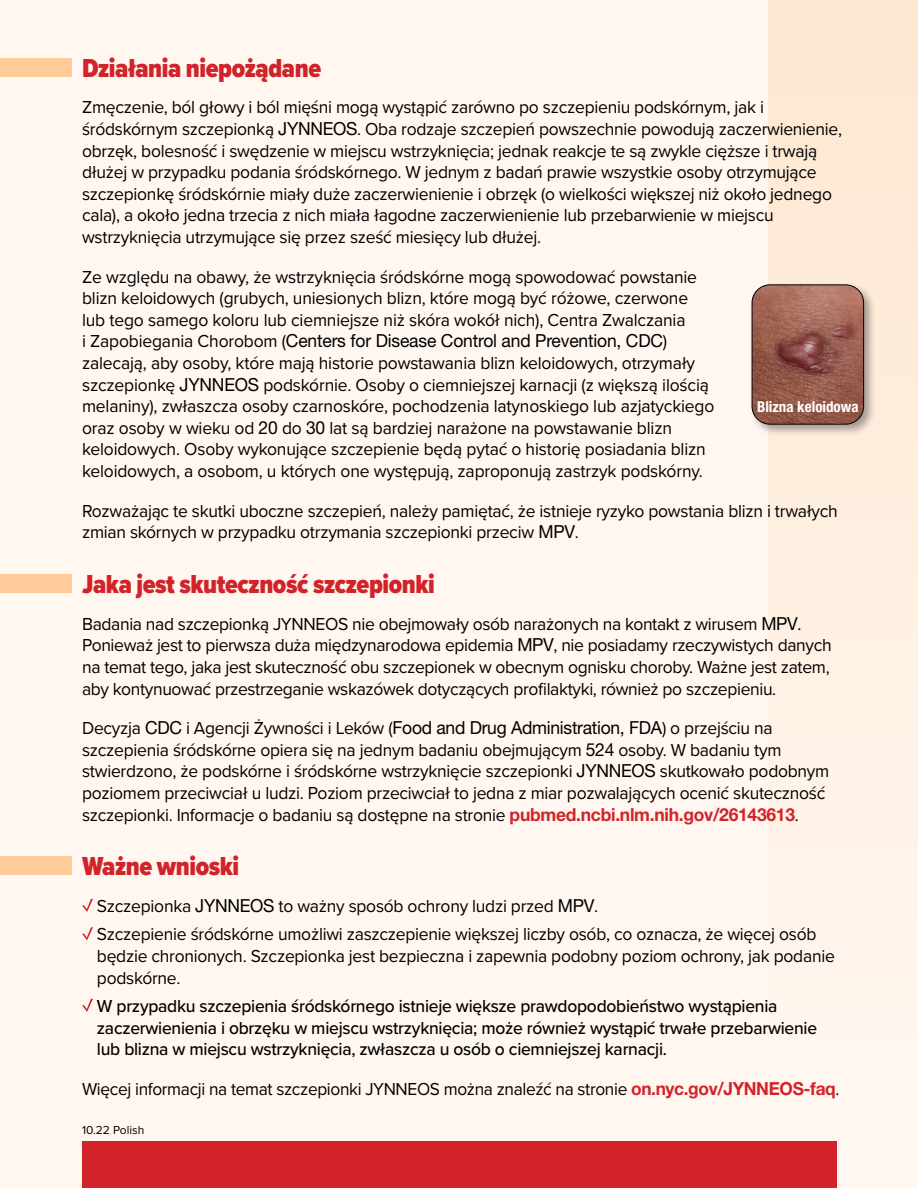
<style>
.page{position:relative;width:918px;height:1188px;background:#fff7f0}
.page>*{position:absolute;margin:0;border:0;box-sizing:border-box;transform-origin:0 0}
.t1{font:900 27px "Proxima Nova Cond";letter-spacing:-.015em;color:#d2232a}
.t2{font:18px/21.6px "Proxima Nova";letter-spacing:-.015em;color:#000}
.t3{font:500 18px/21.6px "Proxima Nova";letter-spacing:-.015em;color:#000}
.t4{font:18px "Proxima Nova";letter-spacing:-.015em;color:#000;scale:.96 1}
.t5{font:700 condensed 15px "Helvetica Neue LT Std";color:#fff}
.t6{font:12px "Proxima Nova";color:#000}
.s1{font-family:"Helvetica Neue LT Std"}
.s2{font-family:"Helvetica Neue LT Std";font-weight:700;color:#d2232a}
</style>
<div class="page">
<div style="left:768px;top:0;width:150px;height:1061px;background:linear-gradient(to bottom,#fee7d0,#fff7ef)"></div>
<svg style="left:82px;top:899px;width:11px;height:13px"></svg>
<svg style="left:82px;top:927px;width:11px;height:13px"></svg>
<svg style="left:82px;top:999px;width:11px;height:13px"></svg>
<div style="left:82px;top:1142px;width:755px;height:46px;background:#d2232a"></div>
<div style="left:0;top:58px;width:71px;height:19px;background:#fc9"></div>
<div style="left:0;top:574px;width:71px;height:19px;background:#fc9"></div>
<div style="left:0;top:856px;width:71px;height:19px;background:#fc9"></div>
<div style="left:749px;top:281px;width:128px;height:156px;background:#000;opacity:.35"></div>
<img style="left:752px;top:285px;width:112px;height:139px">
<div style="left:752px;top:284px;width:112px;height:141px;border:1px solid #000;border-radius:18px"></div>
<p class="t1" style="left:82px;top:48px;width:241px">Działania niepożądane</p>
<p class="t2" style="left:82px;top:96px;width:761px">Zmęczenie, ból głowy i ból mięśni mogą wystąpić zarówno po szczepieniu podskórnym, jak i śródskórnym szczepionką <span class="s1">JYNNEOS</span>. Oba rodzaje szczepień powszechnie powodują zaczerwienienie, obrzęk, bolesność i swędzenie w miejscu wstrzyknięcia; jednak reakcje te są zwykle cięższe i trwają dłużej w przypadku podania śródskórnego. W jednym z badań prawie wszystkie osoby otrzymujące szczepionkę śródskórnie miały duże zaczerwienienie i obrzęk (o wielkości większej niż około jednego cala), a około jedna trzecia z nich miała łagodne zaczerwienienie lub przebarwienie w miejscu wstrzyknięcia utrzymujące się przez sześć miesięcy lub dłużej.</p>
<p class="t2" style="left:82px;top:265px;width:634px">Ze względu na obawy, że wstrzyknięcia śródskórne mogą spowodować powstanie blizn keloidowych (grubych, uniesionych blizn, które mogą być różowe, czerwone lub tego samego koloru lub ciemniejsze niż skóra wokół nich), Centra Zwalczania<br>i Zapobiegania Chorobom (<span class="s1">Centers for Disease Control and Prevention, CDC</span>) zalecają, aby osoby, które mają historie powstawania blizn keloidowych, otrzymały szczepionkę <span class="s1">JYNNEOS</span> podskórnie. Osoby o ciemniejszej karnacji (z większą ilością melaniny), zwłaszcza osoby czarnoskóre, pochodzenia latynoskiego lub azjatyckiego oraz osoby w wieku od <span class="s1">20</span> do <span class="s1">30</span> lat są bardziej narażone na powstawanie blizn keloidowych. Osoby wykonujące szczepienie będą pytać o historię posiadania blizn keloidowych, a osobom, u których one występują, zaproponują zastrzyk podskórny.</p>
<p class="t2" style="left:82px;top:499px;width:757px">Rozważając te skutki uboczne szczepień, należy pamiętać, że istnieje ryzyko powstania blizn i trwałych zmian skórnych w przypadku otrzymania szczepionki przeciw <span class="s1">MPV</span>.</p>
<p class="t1" style="left:82px;top:564px;width:354px">Jaka jest skuteczność szczepionki</p>
<p class="t2" style="left:82px;top:612px;width:751px">Badania nad szczepionką JYNNEOS nie obejmowały osób narażonych na kontakt z wirusem <span class="s1">MPV</span>.<br>Ponieważ jest to pierwsza duża międzynarodowa epidemia <span class="s1">MPV</span>, nie posiadamy rzeczywistych danych na temat tego, jaka jest skuteczność obu szczepionek w obecnym ognisku choroby. Ważne jest zatem, aby kontynuować przestrzeganie wskazówek dotyczących profilaktyki, również po szczepieniu.</p>
<p class="t2" style="left:82px;top:717px;width:749px">Decyzja <span class="s1">CDC</span> i Agencji Żywności i Leków (<span class="s1">Food and Drug Administration, FDA</span>) o przejściu na szczepienia śródskórne opiera się na jednym badaniu obejmującym <span class="s1">524</span> osoby. W badaniu tym stwierdzono, że podskórne i śródskórne wstrzyknięcie szczepionki <span class="s1">JYNNEOS</span> skutkowało podobnym poziomem przeciwciał u ludzi. Poziom przeciwciał to jedna z miar pozwalających ocenić skuteczność szczepionki. Informacje o badaniu są dostępne na stronie <span class="s2">pubmed.ncbi.nlm.nih.gov/26143613</span>.</p>
<p class="t1" style="left:82px;top:847px;width:159px">Ważne wnioski</p>
<p class="t2" style="left:97px;top:894px;width:503px">Szczepionka <span class="s1">JYNNEOS</span> to ważny sposób ochrony ludzi przed <span class="s1">MPV</span>.</p>
<p class="t2" style="left:97px;top:923px;width:739px">Szczepienie śródskórne umożliwi zaszczepienie większej liczby osób, co oznacza, że więcej osób będzie chronionych. Szczepionka jest bezpieczna i zapewnia podobny poziom ochrony, jak podanie podskórne.</p>
<p class="t3" style="left:97px;top:994px;width:722px">W przypadku szczepienia śródskórnego istnieje większe prawdopodobieństwo wystąpienia zaczerwienienia i obrzęku w miejscu wstrzyknięcia; może również wystąpić trwałe przebarwienie lub blizna w miejscu wstrzyknięcia, zwłaszcza u osób o ciemniejszej karnacji.</p>
<p class="t4" style="left:82px;top:1075px;width:790px">Więcej informacji na temat szczepionki JYNNEOS można znaleźć na stronie <span class="s2">on.nyc.gov/JYNNEOS-faq</span>.</p>
<p class="t6" style="left:82px;top:1122px;width:64px">10.22 Polish</p>
<p class="t5" style="left:757px;top:398px;width:103px">Blizna keloidowa</p>
</div>
